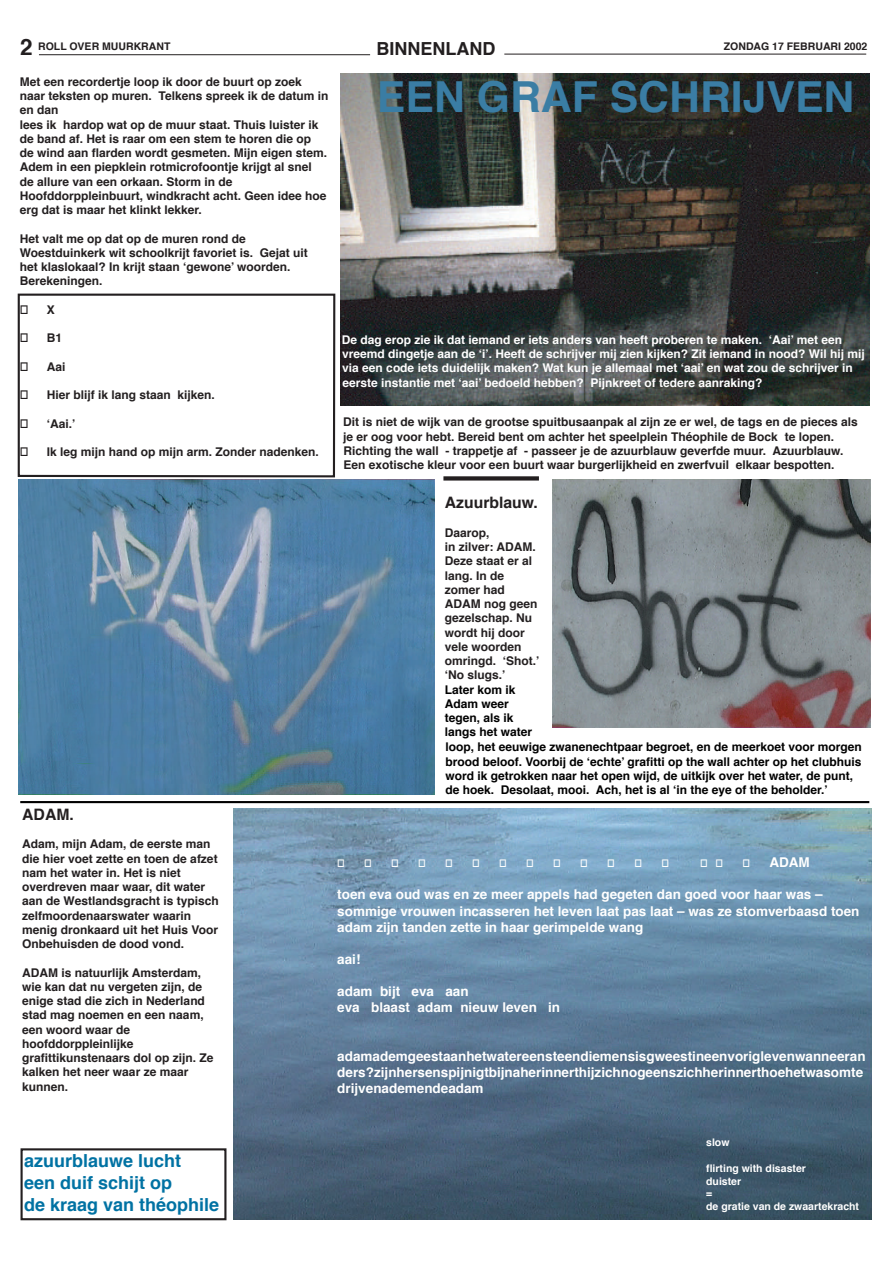
<style>
.page{position:relative;width:893px;height:1263px;background:#fff}
.page>*{position:absolute;margin:0;border:0;box-sizing:border-box;transform-origin:0 0}
.t1{font:700 42.75px "Helvetica";color:#3a7da4}
.t2{font:700 18px/21.8px "Helvetica";color:#0072a3}
.t3{font:700 18px "Helvetica";color:#231f20}
.t4{font:700 15.75px "Helvetica";color:#231f20}
.t5{font:700 13.5px/16.1px "Helvetica";color:#fff}
.t6{font:700 12px/14.2px "Helvetica";color:#231f20}
.t7{font:700 12px/14.2px "Helvetica";color:#fff}
.t8{font:700 12px/14.2px "Helvetica";color:#000}
.t9{font:700 10.5px/12.8px "Helvetica";color:#fff}
.t10{font:700 10.5px "Helvetica";color:#231f20}
.s1{font-size:22.5px}
</style>
<div class="page">
<hr style="left:504px;top:54px;width:362px;height:1px;background:#231f20">
<hr style="left:39px;top:54px;width:331px;height:1px;background:#231f20">
<img style="left:19px;top:480px;width:415px;height:314px">
<img style="left:340px;top:74px;width:529px;height:331px">
<img style="left:552px;top:480px;width:318px;height:247px">
<img style="left:233px;top:809px;width:638px;height:410px">
<hr style="left:20px;top:801px;width:849px;height:2px;background:#000">
<div style="left:21px;top:1148px;width:205px;height:72px;border:2px solid #231f20"></div>
<div style="left:443px;top:476px;width:96px;height:5px;background:#231f20"></div>
<svg style="left:17px;top:293px;width:319px;height:185px"></svg>
<p class="t10" style="left:20px;top:39px;width:152px"><span class="s1">2</span> ROLL OVER MUURKRANT</p>
<p class="t10" style="left:724px;top:39px;width:145px">ZONDAG 17 FEBRUARI 2002</p>
<h2 class="t3" style="left:377px;top:37px;width:120px">BINNENLAND</h2>
<p class="t6" style="left:20px;top:75px;width:310px">Met een recordertje loop ik door de buurt op zoek naar teksten op muren. Telkens spreek ik de datum in en dan<br>lees ik hardop wat op de muur staat. Thuis luister ik de band af. Het is raar om een stem te horen die op<br>de wind aan flarden wordt gesmeten. Mijn eigen stem.<br>Adem in een piepklein rotmicrofoontje krijgt al snel de allure van een orkaan. Storm in de Hoofddorppleinbuurt, windkracht acht. Geen idee hoe erg dat is maar het klinkt lekker.</p>
<p class="t6" style="left:20px;top:232px;width:289px">Het valt me op dat op de muren rond de Woestduinkerk wit schoolkrijt favoriet is. Gejat uit het klaslokaal? In krijt staan ‘gewone’ woorden.<br>Berekeningen.</p>
<p class="t6" style="left:47px;top:303px;width:10px">X</p>
<p class="t6" style="left:47px;top:332px;width:17px">B1</p>
<p class="t6" style="left:47px;top:360px;width:20px">Aai</p>
<p class="t6" style="left:47px;top:389px;width:170px">Hier blijf ik lang staan kijken.</p>
<p class="t6" style="left:47px;top:417px;width:30px">‘Aai.’</p>
<p class="t6" style="left:47px;top:446px;width:274px">Ik leg mijn hand op mijn arm. Zonder nadenken.</p>
<h3 class="t4" style="left:22px;top:803px;width:53px">ADAM.</h3>
<p class="t6" style="left:22px;top:838px;width:198px">Adam, mijn Adam, de eerste man die hier voet zette en toen de afzet nam het water in. Het is niet overdreven maar waar, dit water aan de Westlandsgracht is typisch zelfmoordenaarswater waarin menig dronkaard uit het Huis Voor<br>Onbehuisden de dood vond.</p>
<p class="t6" style="left:22px;top:966px;width:193px">ADAM is natuurlijk Amsterdam, wie kan dat nu vergeten zijn, de enige stad die zich in Nederland stad mag noemen en een naam, een woord waar de hoofddorppleinlijke grafittikunstenaars dol op zijn. Ze kalken het neer waar ze maar kunnen.</p>
<h1 class="t1" style="left:377px;top:68px;width:479px">EEN GRAF SCHRIJVEN</h1>
<p class="t7" style="left:342px;top:333px;width:524px">De dag erop zie ik dat iemand er iets anders van heeft proberen te maken. ‘Aai’ met een vreemd dingetje aan de ‘i’. Heeft de schrijver mij zien kijken? Zit iemand in nood? Wil hij mij via een code iets duidelijk maken? Wat kun je allemaal met ‘aai’ en wat zou de schrijver in eerste instantie met ‘aai’ bedoeld hebben? Pijnkreet of tedere aanraking?</p>
<p class="t6" style="left:343px;top:416px;width:516px">Dit is niet de wijk van de grootse spuitbusaanpak al zijn ze er wel, de tags en de pieces als je er oog voor hebt. Bereid bent om achter het speelplein Théophile de Bock te lopen.<br>Richting the wall - trappetje af - passeer je de azuurblauw geverfde muur. Azuurblauw.<br>Een exotische kleur voor een buurt waar burgerlijkheid en zwerfvuil elkaar bespotten.</p>
<h3 class="t4" style="left:445px;top:492px;width:95px">Azuurblauw.</h3>
<p class="t6" style="left:445px;top:526px;width:96px">Daarop,<br>in zilver: ADAM.<br>Deze staat er al lang. In de zomer had<br>ADAM nog geen gezelschap. Nu wordt hij door vele woorden omringd. ‘Shot.’ ‘No slugs.’</p>
<p class="t8" style="left:445px;top:683px;width:89px">Later kom ik<br>Adam weer tegen, als ik langs het water</p>
<p class="t8" style="left:446px;top:741px;width:418px">loop, het eeuwige zwanenechtpaar begroet, en de meerkoet voor morgen brood beloof. Voorbij de ‘echte’ grafitti op the wall achter op het clubhuis word ik getrokken naar het open wijd, de uitkijk over het water, de punt, de hoek. Desolaat, mooi. Ach, het is al ‘in the eye of the beholder.’</p>
<p class="t5" style="left:769px;top:855px;width:42px">ADAM</p>
<p class="t5" style="left:337px;top:887px;width:524px">toen eva oud was en ze meer appels had gegeten dan goed voor haar was – sommige vrouwen incasseren het leven laat pas laat – was ze stomverbaasd toen adam zijn tanden zette in haar gerimpelde wang</p>
<p class="t5" style="left:337px;top:952px;width:25px">aai!</p>
<p class="t5" style="left:337px;top:984px;width:224px">adam bijt eva aan<br>eva blaast adam nieuw leven in</p>
<p class="t5" style="left:337px;top:1049px;width:530px">adamademgeestaanhetwatereensteendiemensisgweestineenvoriglevenwanneeran ders?zijnhersenspijnigtbijnaherinnerthijzichnogeenszichherinnerthoehetwasomte drijvenademendeadam</p>
<h2 class="t2" style="left:24px;top:1151px;width:197px">azuurblauwe lucht<br>een duif schijt op<br>de kraag van théophile</h2>
<p class="t9" style="left:706px;top:1137px;width:25px">slow</p>
<p class="t9" style="left:706px;top:1162px;width:154px">flirting with disaster<br>duister<br>=<br>de gratie van de zwaartekracht</p>
</div>
